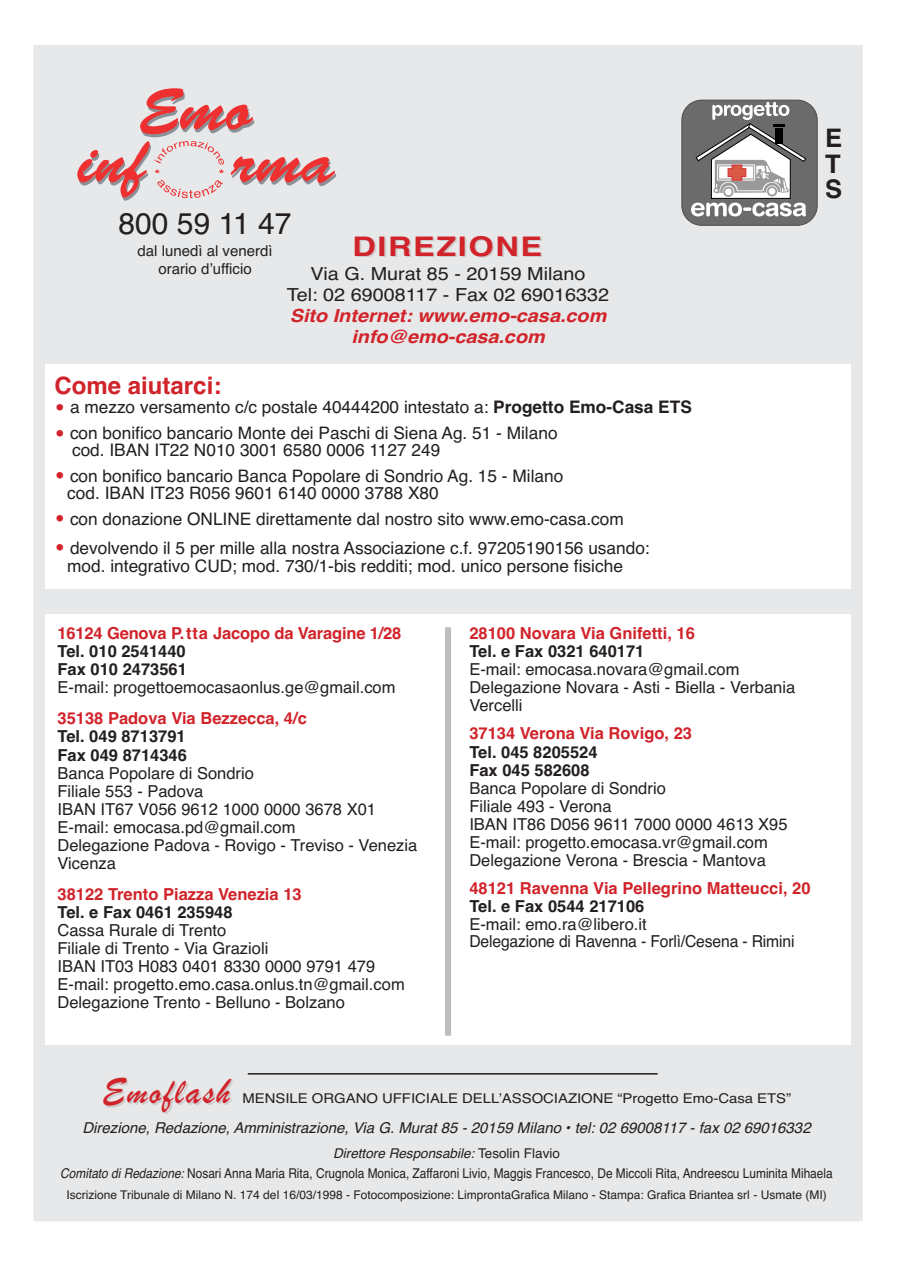
<style>
.page{position:relative;width:901px;height:1271px;background:#fff}
.page>*{position:absolute;margin:0;border:0;box-sizing:border-box;transform-origin:0 0}
.t1{font:37.5px "Brush Script";letter-spacing:.05em;color:#d1232a}
.t2{font:30px "Helvetica";color:#231f20}
.t3{font:700 27px "Helvetica";letter-spacing:.05em;color:#d1232a;scale:1.2 1}
.t4{font:700 25.5px/25.5px "Helvetica";color:#231f20;text-align:justify}
.t5{font:700 24px "Helvetica";color:#d1232a}
.t6{font:18px/21px "Helvetica";color:#231f20;text-align:center;scale:1.1 1}
.t7{font:italic 700 18px/21px "Helvetica";color:#d1232a;text-align:center;scale:1.1 1}
.t8{font:17.25px/17px "Helvetica";color:#231f20}
.t9{font:16.5px/18px "Helvetica";color:#231f20}
.t10{font:700 16.5px "Helvetica";color:#d1232a}
.t11{font:700 16.5px/18px "Helvetica";color:#231f20}
.t12{font:italic 15px "Helvetica";color:#231f20}
.t13{font:15px/18px "Helvetica";color:#231f20;text-align:center}
.t14{font:13.5px/19.5px "Helvetica";color:#231f20;text-align:center}
.t15{font:13.5px "Helvetica";color:#231f20;scale:1.1 1}
.t16{font:12px "Helvetica";color:#231f20}
.s1{font-size:30px;color:#d1232a}
.s2{font-weight:700}
.s3{font-style:italic}
</style>
<div class="page">
<div style="left:33px;top:45px;width:829px;height:1176px;background:#e7e8e9"></div>
<hr style="left:248px;top:1072px;width:409px;height:2px;background:#231f20">
<div style="left:45px;top:364px;width:805px;height:225px;background:#fff"></div>
<div style="left:681px;top:100px;width:135px;height:125px;background:#6b6b6b;border-radius:20px"></div>
<div style="left:681px;top:100px;width:136px;height:126px;border:1px solid #4d4d4d;border-radius:20px"></div>
<svg style="left:690px;top:102px;width:117px;height:114px"></svg>
<svg style="left:77px;top:88px;width:259px;height:113px"></svg>
<div style="left:45px;top:614px;width:805px;height:431px;background:#fff"></div>
<div style="left:445px;top:627px;width:6px;height:408px;background:#bcbdc0"></div>
<h2 class="t2" style="left:118px;top:206px;width:174px">800 59 11 47</h2>
<p class="t13" style="left:137px;top:242px;width:137px">dal lunedì al venerdì orario d’ufficio</p>
<h3 class="t3" style="left:352px;top:231px;width:159px">DIREZIONE</h3>
<p class="t6" style="left:287px;top:263px;width:294px">Via G. Murat 85 - 20159 Milano<br>Tel: 02 69008117 - Fax 02 69016332</p>
<p class="t7" style="left:290px;top:305px;width:289px">Sito Internet: www.emo-casa.com info@emo-casa.com</p>
<h3 class="t5" style="left:54px;top:371px;width:168px">Come aiutarci:</h3>
<p class="t8" style="left:54px;top:399px;width:638px"><span class="s1">•</span> a mezzo versamento c/c postale 40444200 intestato a: <span class="s2">Progetto Emo-Casa ETS</span></p>
<p class="t8" style="left:72px;top:424px;width:487px;text-indent:-18px"><span class="s1">•</span> con bonifico bancario Monte dei Paschi di Siena Ag. 51 - Milano cod. IBAN IT22 N010 3001 6580 0006 1127 249</p>
<p class="t8" style="left:67px;top:467px;width:497px;text-indent:-13px"><span class="s1">•</span> con bonifico bancario Banca Popolare di Sondrio Ag. 15 - Milano cod. IBAN IT23 R056 9601 6140 0000 3788 X80</p>
<p class="t8" style="left:54px;top:510px;width:570px"><span class="s1">•</span> con donazione ONLINE direttamente dal nostro sito www.emo-casa.com</p>
<p class="t8" style="left:67px;top:538px;width:583px;line-height:18.5px;text-indent:-13px"><span class="s1">•</span> devolvendo il 5 per mille alla nostra Associazione c.f. 97205190156 usando: mod. integrativo CUD; mod. 730/1-bis redditi; mod. unico persone fisiche</p>
<h3 class="t4" style="left:824px;top:126px;width:19px">E T S</h3>
<p class="t10" style="left:57px;top:623px;width:345px">16124 Genova P.tta Jacopo da Varagine 1/28</p>
<p class="t11" style="left:57px;top:642px;width:131px">Tel. 010 2541440<br>Fax 010 2473561</p>
<p class="t9" style="left:57px;top:678px;width:339px">E-mail: progettoemocasaonlus.ge@gmail.com</p>
<p class="t10" style="left:57px;top:709px;width:251px">35138 Padova Via Bezzecca, 4/c</p>
<p class="t11" style="left:57px;top:727px;width:131px">Tel. 049 8713791<br>Fax 049 8714346</p>
<p class="t9" style="left:57px;top:763px;width:361px">Banca Popolare di Sondrio<br>Filiale 553 - Padova<br>IBAN IT67 V056 9612 1000 0000 3678 X01<br>E-mail: emocasa.pd@gmail.com<br>Delegazione Padova - Rovigo - Treviso - Venezia<br>Vicenza</p>
<p class="t10" style="left:57px;top:884px;width:245px">38122 Trento Piazza Venezia 13</p>
<p class="t11" style="left:57px;top:903px;width:176px">Tel. e Fax 0461 235948</p>
<p class="t9" style="left:57px;top:921px;width:348px">Cassa Rurale di Trento<br>Filiale di Trento - Via Grazioli<br>IBAN IT03 H083 0401 8330 0000 9791 479<br>E-mail: progetto.emo.casa.onlus.tn@gmail.com Delegazione Trento - Belluno - Bolzano</p>
<p class="t10" style="left:469px;top:623px;width:227px">28100 Novara Via Gnifetti, 16</p>
<p class="t11" style="left:469px;top:642px;width:176px">Tel. e Fax 0321 640171</p>
<p class="t9" style="left:469px;top:660px;width:327px">E-mail: emocasa.novara@gmail.com<br>Delegazione Novara - Asti - Biella - Verbania<br>Vercelli</p>
<p class="t10" style="left:469px;top:724px;width:224px">37134 Verona Via Rovigo, 23</p>
<p class="t11" style="left:469px;top:742px;width:130px">Tel. 045 8205524<br>Fax 045 582608</p>
<p class="t9" style="left:469px;top:778px;width:320px">Banca Popolare di Sondrio<br>Filiale 493 - Verona<br>IBAN IT86 D056 9611 7000 0000 4613 X95<br>E-mail: progetto.emocasa.vr@gmail.com<br>Delegazione Verona - Brescia - Mantova</p>
<p class="t10" style="left:469px;top:878px;width:342px">48121 Ravenna Via Pellegrino Matteucci, 20</p>
<p class="t11" style="left:469px;top:897px;width:176px">Tel. e Fax 0544 217106</p>
<p class="t9" style="left:469px;top:916px;width:326px;line-height:16.5px">E-mail: emo.ra@libero.it<br>Delegazione di Ravenna - Forlì/Cesena - Rimini</p>
<h1 class="t1" style="left:102px;top:1069px;width:129px">Emoflash</h1>
<p class="t15" style="left:242px;top:1090px;width:500px">MENSILE ORGANO UFFICIALE DELL’ASSOCIAZIONE “Progetto Emo-Casa ETS”</p>
<p class="t12" style="left:82px;top:1118px;width:729px">Direzione, Redazione, Amministrazione, Via G. Murat 85 - 20159 Milano • tel: 02 69008117 - fax 02 69016332</p>
<p class="t14" style="left:60px;top:1143px;width:773px"><span class="s3">Direttore Responsabile:</span> Tesolin Flavio<br><span class="s3">Comitato di Redazione:</span> Nosari Anna Maria Rita, Crugnola Monica, Zaffaroni Livio, Maggis Francesco, De Miccoli Rita, Andreescu Luminita Mihaela</p>
<p class="t16" style="left:66px;top:1187px;width:761px">Iscrizione Tribunale di Milano N. 174 del 16/03/1998 - Fotocomposizione: LimprontaGrafica Milano - Stampa: Grafica Briantea srl - Usmate (MI)</p>
</div>
